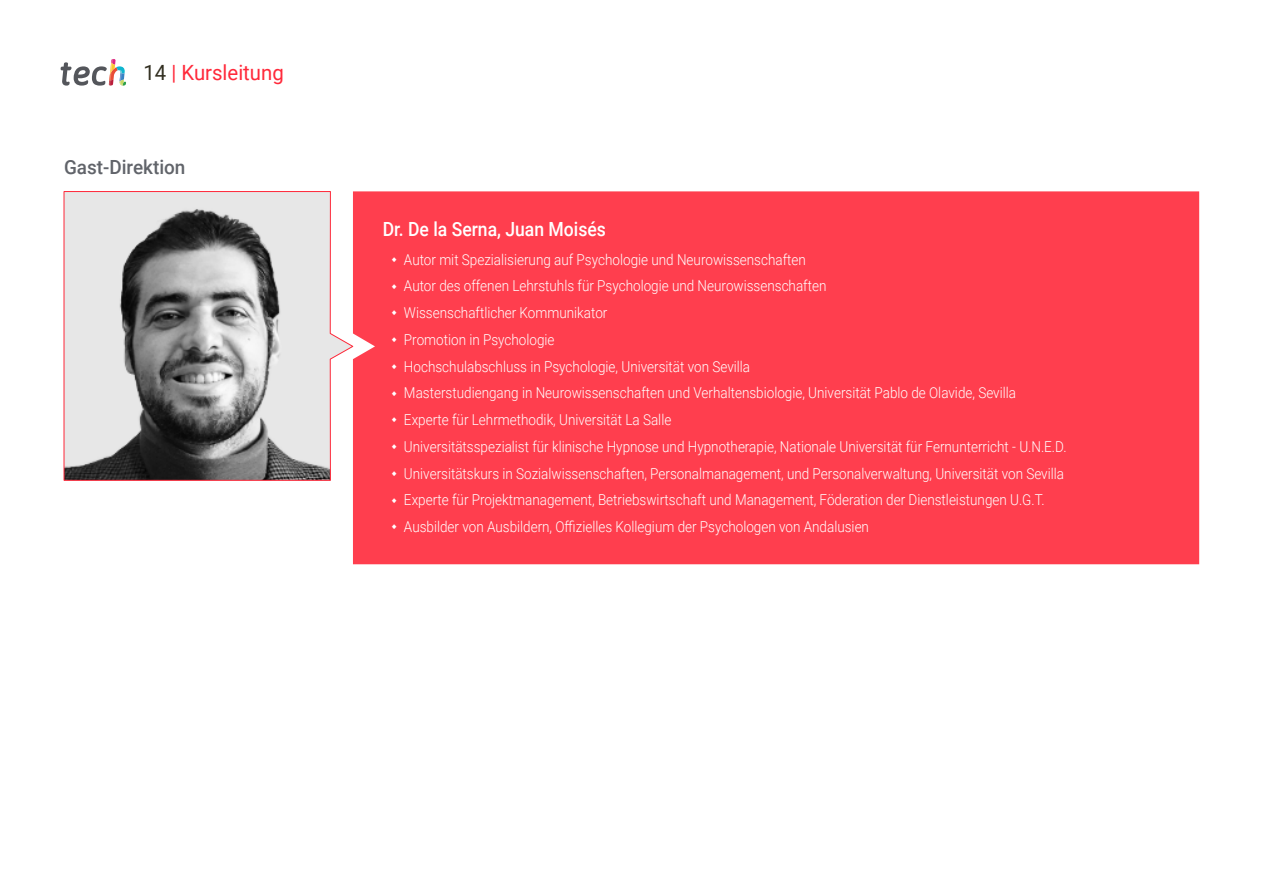
<style>
.page{position:relative;width:1263px;height:893px;background:#fff}
.page>*{position:absolute;margin:0;border:0;box-sizing:border-box;transform-origin:0 0}
.t1{font:21px "Roboto";color:#ff293a}
.t2{font:500 19.5px "Roboto";color:#fff;scale:.9 1}
.t3{font:500 19.5px "Roboto";color:#61646a}
.t4{font:300 15px/26.7px "Roboto";color:#fff;scale:.9 1}
.s1{color:#312e20}
</style>
<div class="page">
<svg style="left:64px;top:191px;width:289px;height:290px;background:#b2afaf"></svg>
<div style="left:353px;top:191px;width:846px;height:373px;background:#ff3e4e"></div>
<svg style="left:61px;top:59px;width:65px;height:27px"></svg>
<svg style="left:392px;top:257px;width:5px;height:5px"></svg>
<svg style="left:392px;top:284px;width:5px;height:5px"></svg>
<svg style="left:392px;top:310px;width:5px;height:5px"></svg>
<svg style="left:392px;top:337px;width:5px;height:5px"></svg>
<svg style="left:392px;top:364px;width:5px;height:5px"></svg>
<svg style="left:392px;top:391px;width:5px;height:5px"></svg>
<svg style="left:392px;top:417px;width:5px;height:5px"></svg>
<svg style="left:392px;top:444px;width:5px;height:5px"></svg>
<svg style="left:392px;top:471px;width:5px;height:5px"></svg>
<svg style="left:392px;top:498px;width:5px;height:5px"></svg>
<svg style="left:392px;top:524px;width:5px;height:5px"></svg>
<h1 class="t1" style="left:144px;top:57px;width:142px"><span class="s1">14</span> | Kursleitung</h1>
<h2 class="t3" style="left:64px;top:154px;width:123px">Gast-Direktion</h2>
<h2 class="t2" style="left:383px;top:215px;width:249px">Dr. De la Serna, Juan Moisés</h2>
<p class="t4" style="left:404px;top:245px;width:738px">Autor mit Spezialisierung auf Psychologie und Neurowissenschaften<br>Autor des offenen Lehrstuhls für Psychologie und Neurowissenschaften<br>Wissenschaftlicher Kommunikator<br>Promotion in Psychologie<br>Hochschulabschluss in Psychologie, Universität von Sevilla<br>Masterstudiengang in Neurowissenschaften und Verhaltensbiologie, Universität Pablo de Olavide, Sevilla<br>Experte für Lehrmethodik, Universität La Salle<br>Universitätsspezialist für klinische Hypnose und Hypnotherapie, Nationale Universität für Fernunterricht - U.N.E.D.<br>Universitätskurs in Sozialwissenschaften, Personalmanagement, und Personalverwaltung, Universität von Sevilla Experte für Projektmanagement, Betriebswirtschaft und Management, Föderation der Dienstleistungen U.G.T.<br>Ausbilder von Ausbildern, Offizielles Kollegium der Psychologen von Andalusien</p>
</div>
